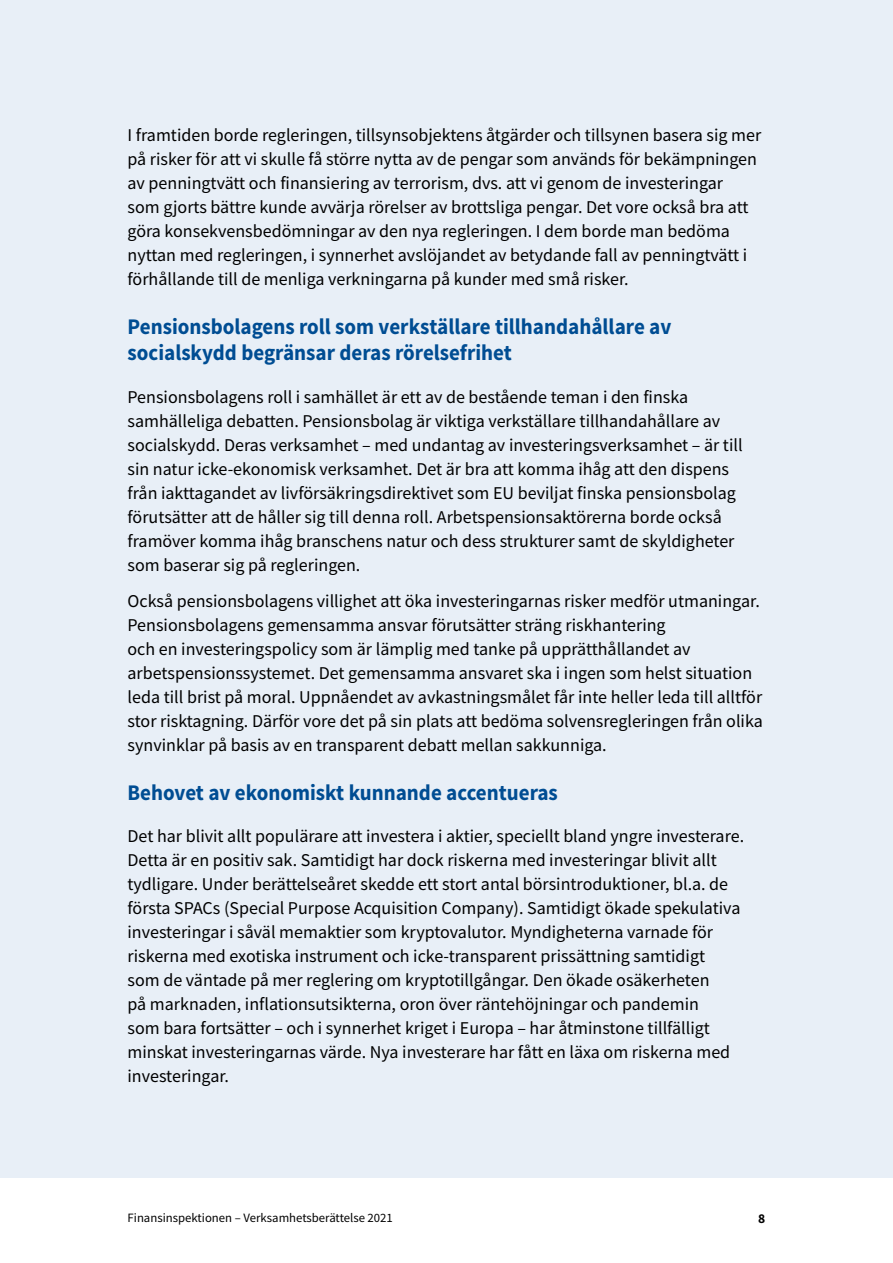
<style>
.page{position:relative;width:893px;height:1263px;background:#fff}
.page>*{position:absolute;margin:0;border:0;box-sizing:border-box;transform-origin:0 0}
.Otsikko_2{font:700 22.35px/26.8px "Source Sans Pro";color:#004d93;scale:.94 1}
.Leipäteksti{font:18px/24px "Source Sans Pro";color:#000}
.t1{font:700 13.5px "Source Sans Pro";color:#000}
.t2{font:12.75px "Source Sans Pro";color:#000}
</style>
<div class="page">
<div style="left:0;top:0;width:893px;height:1178px;background:#e8eff7"></div>
<p class="Leipäteksti" style="left:128px;top:123px;width:635px">I framtiden borde regleringen, tillsynsobjektens åtgärder och tillsynen basera sig mer på risker för att vi skulle få större nytta av de pengar som används för bekämpningen av penningtvätt och finansiering av terrorism, dvs. att vi genom de investeringar<br>som gjorts bättre kunde avvärja rörelser av brottsliga pengar. Det vore också bra att göra konsekvensbedömningar av den nya regleringen. I dem borde man bedöma nyttan med regleringen, i synnerhet avslöjandet av betydande fall av penningtvätt i förhållande till de menliga verkningarna på kunder med små risker.</p>
<h2 class="Otsikko_2" style="left:128px;top:314px;width:580px">Pensionsbolagens roll som verkställare tillhandahållare av socialskydd begränsar deras rörelsefrihet</h2>
<p class="Leipäteksti" style="left:128px;top:384px;width:617px">Pensionsbolagens roll i samhället är ett av de bestående teman i den finska samhälleliga debatten. Pensionsbolag är viktiga verkställare tillhandahållare av socialskydd. Deras verksamhet – med undantag av investeringsverksamhet – är till sin natur icke-ekonomisk verksamhet. Det är bra att komma ihåg att den dispens från iakttagandet av livförsäkringsdirektivet som EU beviljat finska pensionsbolag förutsätter att de håller sig till denna roll. Arbetspensionsaktörerna borde också framöver komma ihåg branschens natur och dess strukturer samt de skyldigheter som baserar sig på regleringen.</p>
<p class="Leipäteksti" style="left:128px;top:589px;width:637px">Också pensionsbolagens villighet att öka investeringarnas risker medför utmaningar.<br>Pensionsbolagens gemensamma ansvar förutsätter sträng riskhantering<br>och en investeringspolicy som är lämplig med tanke på upprätthållandet av arbetspensionssystemet. Det gemensamma ansvaret ska i ingen som helst situation leda till brist på moral. Uppnåendet av avkastningsmålet får inte heller leda till alltför stor risktagning. Därför vore det på sin plats att bedöma solvensregleringen från olika synvinklar på basis av en transparent debatt mellan sakkunniga.</p>
<h2 class="Otsikko_2" style="left:128px;top:780px;width:459px">Behovet av ekonomiskt kunnande accentueras</h2>
<p class="Leipäteksti" style="left:128px;top:824px;width:616px">Det har blivit allt populärare att investera i aktier, speciellt bland yngre investerare.<br>Detta är en positiv sak. Samtidigt har dock riskerna med investeringar blivit allt tydligare. Under berättelseåret skedde ett stort antal börsintroduktioner, bl.a. de första SPACs (Special Purpose Acquisition Company). Samtidigt ökade spekulativa investeringar i såväl memaktier som kryptovalutor. Myndigheterna varnade för riskerna med exotiska instrument och icke-transparent prissättning samtidigt som de väntade på mer reglering om kryptotillgångar. Den ökade osäkerheten<br>på marknaden, inflationsutsikterna, oron över räntehöjningar och pandemin<br>som bara fortsätter – och i synnerhet kriget i Europa – har åtminstone tillfälligt minskat investeringarnas värde. Nya investerare har fått en läxa om riskerna med investeringar.</p>
<p class="t2" style="left:128px;top:1209px;width:267px">Finansinspektionen – Verksamhetsberättelse 2021</p>
<p class="t1" style="left:758px;top:1209px;width:9px">8</p>
</div>
